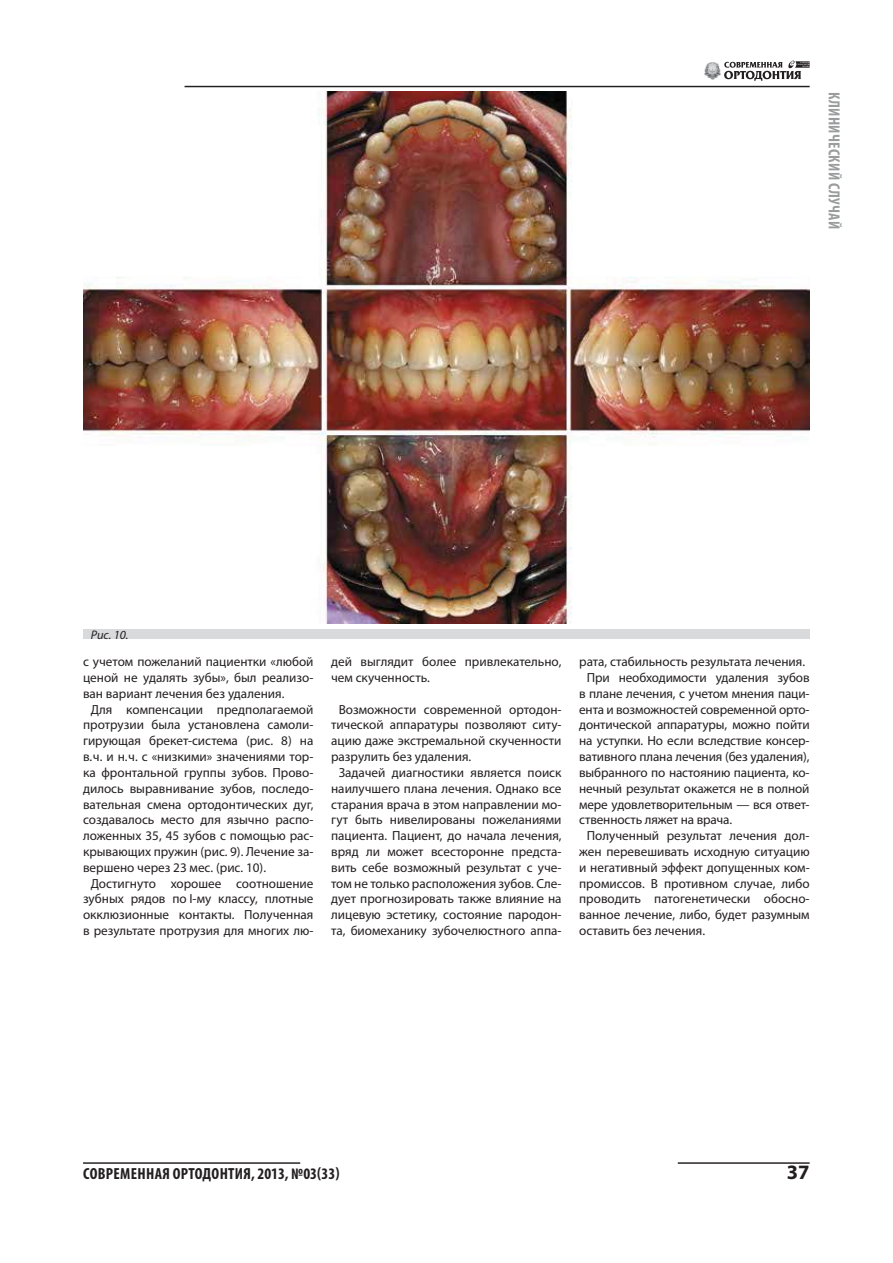
<style>
.page{position:relative;width:893px;height:1263px;background:#fff}
.page>*{position:absolute;margin:0;border:0;box-sizing:border-box;transform-origin:0 0}
.t1{font:700 20.55px "Myriad Pro";color:#231f20}
.t2{font:700 condensed 16.05px "Myriad Pro";letter-spacing:.02em;color:#231f20}
.t3{font:700 condensed 16.05px "Myriad Pro";letter-spacing:.02em;color:#9a9c9e}
.t4{font:13.2px/15.8px "Myriad Pro";color:#231f20}
.t5{font:italic 12.45px "Myriad Pro";color:#231f20}
</style>
<div class="page">
<hr style="left:185px;top:86px;width:625px;height:1px;background:#231f20">
<hr style="left:83px;top:1162px;width:217px;height:2px;background:#231f20">
<hr style="left:678px;top:1162px;width:132px;height:2px;background:#231f20">
<svg style="left:724px;top:60px;width:86px;height:21px"></svg>
<img style="left:704px;top:62px;width:16px;height:17px">
<img style="left:83px;top:92px;width:727px;height:532px">
<div style="left:83px;top:630px;width:726px;height:9px;background:#d9dadb"></div>
<p class="t3" style="left:844px;top:92px;width:139px;rotate:90deg">КЛИНИЧЕСКИЙ СЛУЧАЙ</p>
<p class="t5" style="left:91px;top:630px;width:39px">Рис. 10.</p>
<p class="t4" style="left:83px;top:655px;width:232px">с учетом пожеланий пациентки «любой</p>
<p class="t4" style="left:83px;top:671px;width:232px">ценой не удалять зубы», был реализо-</p>
<p class="t4" style="left:83px;top:686px;width:203px">ван вариант лечения без удаления.</p>
<p class="t4" style="left:91px;top:702px;width:224px">Для компенсации предполагаемой</p>
<p class="t4" style="left:83px;top:718px;width:232px">протрузии была установлена самоли-</p>
<p class="t4" style="left:83px;top:734px;width:232px">гирующая брекет-система (рис. 8) на</p>
<p class="t4" style="left:83px;top:750px;width:232px">в. ч. и н. ч. с «низкими» значениями тор-</p>
<p class="t4" style="left:83px;top:765px;width:232px">ка фронтальной группы зубов. Прово-</p>
<p class="t4" style="left:83px;top:781px;width:232px">дилось выравнивание зубов, последо-</p>
<p class="t4" style="left:83px;top:797px;width:232px">вательная смена ортодонтических дуг,</p>
<p class="t4" style="left:83px;top:813px;width:232px">создавалось место для язычно распо-</p>
<p class="t4" style="left:83px;top:829px;width:232px">ложенных 35, 45 зубов с помощью рас-</p>
<p class="t4" style="left:83px;top:845px;width:232px">крывающих пружин (рис. 9). Лечение за-</p>
<p class="t4" style="left:83px;top:860px;width:184px">вершено через 23 мес. (рис. 10).</p>
<p class="t4" style="left:91px;top:876px;width:224px">Достигнуто хорошее соотношение</p>
<p class="t4" style="left:83px;top:892px;width:232px">зубных рядов по I-му классу, плотные</p>
<p class="t4" style="left:83px;top:908px;width:232px">окклюзионные контакты. Полученная</p>
<p class="t4" style="left:83px;top:924px;width:232px">в результате протрузия для многих лю-</p>
<p class="t4" style="left:331px;top:655px;width:232px">дей выглядит более привлекательно, чем скученность.</p>
<p class="t4" style="left:339px;top:702px;width:224px">Возможности современной ортодон-</p>
<p class="t4" style="left:331px;top:718px;width:232px">тической аппаратуры позволяют ситу-</p>
<p class="t4" style="left:331px;top:734px;width:232px">ацию даже экстремальной скученности</p>
<p class="t4" style="left:331px;top:750px;width:142px">разрулить без удаления.</p>
<p class="t4" style="left:339px;top:765px;width:224px">Задачей диагностики является поиск</p>
<p class="t4" style="left:331px;top:781px;width:232px">наилучшего плана лечения. Однако все</p>
<p class="t4" style="left:331px;top:797px;width:232px">старания врача в этом направлении мо-</p>
<p class="t4" style="left:331px;top:813px;width:232px">гут быть нивелированы пожеланиями</p>
<p class="t4" style="left:331px;top:829px;width:232px">пациента. Пациент, до начала лечения,</p>
<p class="t4" style="left:331px;top:845px;width:232px">вряд ли может всесторонне предста-</p>
<p class="t4" style="left:331px;top:860px;width:232px">вить себе возможный результат с уче-</p>
<p class="t4" style="left:331px;top:876px;width:232px">том не только расположения зубов. Сле-</p>
<p class="t4" style="left:331px;top:892px;width:232px">дует прогнозировать также влияние на</p>
<p class="t4" style="left:331px;top:908px;width:232px">лицевую эстетику, состояние пародон-</p>
<p class="t4" style="left:331px;top:924px;width:232px">та, биомеханику зубочелюстного аппа-</p>
<p class="t4" style="left:579px;top:655px;width:227px">рата, стабильность результата лечения.</p>
<p class="t4" style="left:587px;top:671px;width:224px">При необходимости удаления зубов</p>
<p class="t4" style="left:579px;top:686px;width:232px">в плане лечения, с учетом мнения паци-</p>
<p class="t4" style="left:579px;top:702px;width:232px">ента и возможностей современной орто-</p>
<p class="t4" style="left:579px;top:718px;width:232px">донтической аппаратуры, можно пойти</p>
<p class="t4" style="left:579px;top:734px;width:232px">на уступки. Но если вследствие консер-</p>
<p class="t4" style="left:579px;top:750px;width:232px">вативного плана лечения (без удаления),</p>
<p class="t4" style="left:579px;top:765px;width:232px">выбранного по настоянию пациента, ко-</p>
<p class="t4" style="left:579px;top:781px;width:232px">нечный результат окажется не в полной</p>
<p class="t4" style="left:579px;top:797px;width:232px">мере удовлетворительным — вся ответ-</p>
<p class="t4" style="left:579px;top:813px;width:154px">ственность ляжет на врача.</p>
<p class="t4" style="left:587px;top:829px;width:224px">Полученный результат лечения дол-</p>
<p class="t4" style="left:579px;top:845px;width:232px">жен перевешивать исходную ситуацию</p>
<p class="t4" style="left:579px;top:860px;width:232px">и негативный эффект допущенных ком-</p>
<p class="t4" style="left:579px;top:876px;width:232px">промиссов. В противном случае, либо</p>
<p class="t4" style="left:579px;top:892px;width:232px">проводить патогенетически обосно-</p>
<p class="t4" style="left:579px;top:908px;width:232px">ванное лечение, либо, будет разумным</p>
<p class="t4" style="left:579px;top:924px;width:127px">оставить без лечения.</p>
<p class="t2" style="left:83px;top:1164px;width:258px">СОВРЕМЕННАЯ ОРТОДОНТИЯ, 2013, №03(33)</p>
<h1 class="t1" style="left:787px;top:1164px;width:24px">37</h1>
</div>
